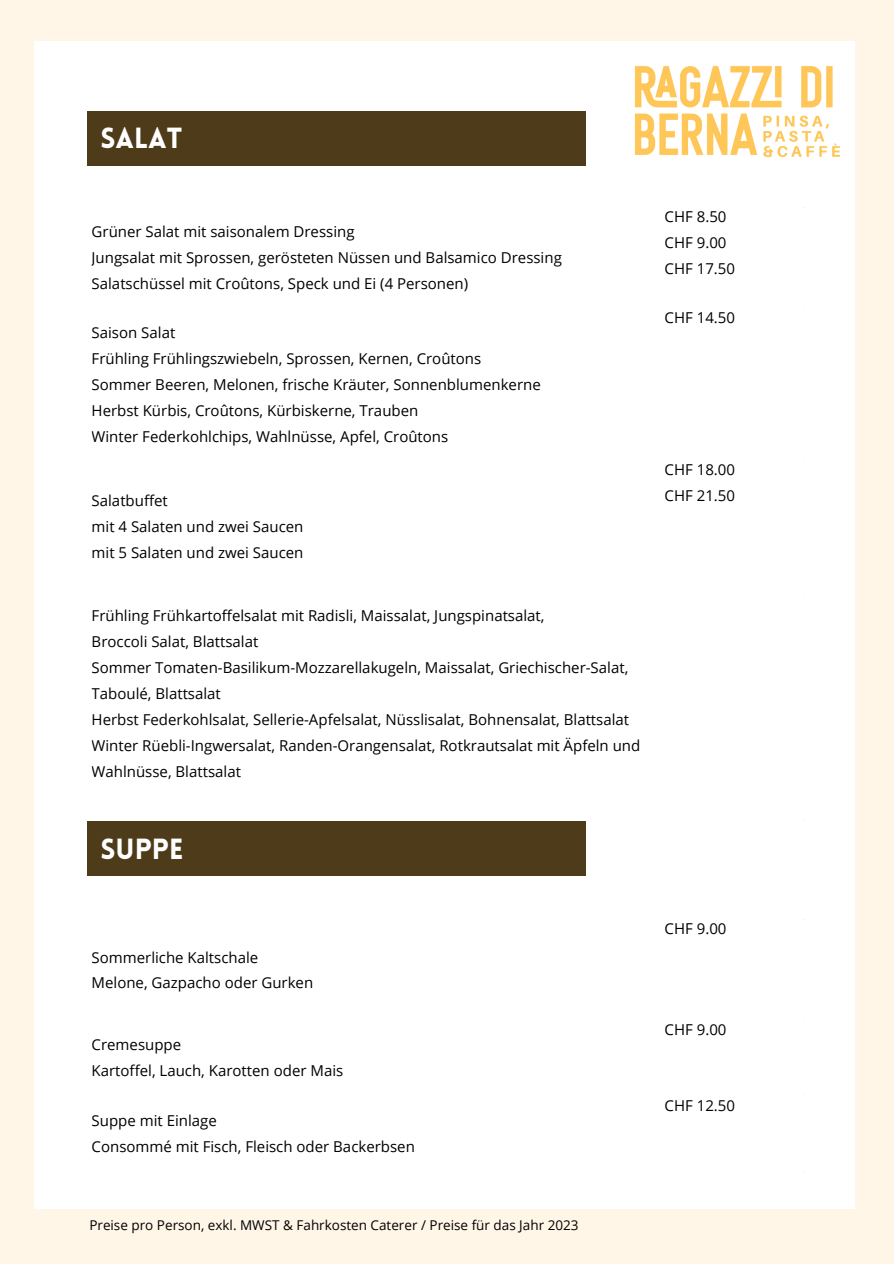
<style>
.page{position:relative;width:894px;height:1264px;background:#fff}
.page>*{position:absolute;margin:0;border:0;box-sizing:border-box;transform-origin:0 0}
.t1{font:900 28.5px "Lovelo";color:#fff}
.t2{font:15px "Open Sans";color:#000}
.t3{font:13.5px "Open Sans";color:#000}
</style>
<div class="page">
<div style="left:0;top:0;width:893px;height:1263px;background:#fff6e7"></div>
<div style="left:35px;top:41px;width:819px;height:1167px;background:#fff"></div>
<img style="left:634px;top:65px;width:207px;height:93px">
<div style="left:87px;top:111px;width:499px;height:54px;background:#4d3b19"></div>
<div style="left:87px;top:821px;width:499px;height:54px;background:#4d3b19"></div>
<p class="t1" style="left:100px;top:127px;width:83px">SALAT</p>
<h1 class="t2" style="left:92px;top:221px;width:264px">Grüner Salat mit saisonalem Dressing</h1>
<p class="t2" style="left:92px;top:247px;width:471px">Jungsalat mit Sprossen, gerösteten Nüssen und Balsamico Dressing</p>
<p class="t2" style="left:92px;top:273px;width:378px">Salatschüssel mit Croûtons, Speck und Ei (4 Personen)</p>
<p class="t2" style="left:92px;top:322px;width:85px">Saison Salat</p>
<p class="t2" style="left:92px;top:348px;width:391px">Frühling Frühlingszwiebeln, Sprossen, Kernen, Croûtons</p>
<p class="t2" style="left:92px;top:374px;width:450px">Sommer Beeren, Melonen, frische Kräuter, Sonnenblumenkerne</p>
<p class="t2" style="left:92px;top:400px;width:328px">Herbst Kürbis, Croûtons, Kürbiskerne, Trauben</p>
<p class="t2" style="left:92px;top:425px;width:358px">Winter Federkohlchips, Wahlnüsse, Apfel, Croûtons</p>
<p class="t2" style="left:92px;top:490px;width:78px">Salatbuffet</p>
<p class="t2" style="left:92px;top:516px;width:213px">mit 4 Salaten und zwei Saucen</p>
<p class="t2" style="left:92px;top:542px;width:213px">mit 5 Salaten und zwei Saucen</p>
<p class="t2" style="left:92px;top:605px;width:454px">Frühling Frühkartoffelsalat mit Radisli, Maissalat, Jungspinatsalat,</p>
<p class="t2" style="left:92px;top:631px;width:168px">Broccoli Salat, Blattsalat</p>
<p class="t2" style="left:92px;top:657px;width:538px">Sommer Tomaten-Basilikum-Mozzarellakugeln, Maissalat, Griechischer-Salat,</p>
<p class="t2" style="left:92px;top:683px;width:131px">Taboulé, Blattsalat</p>
<p class="t2" style="left:92px;top:708px;width:539px">Herbst Federkohlsalat, Sellerie-Apfelsalat, Nüsslisalat, Bohnensalat, Blattsalat</p>
<p class="t2" style="left:92px;top:734px;width:550px">Winter Rüebli-Ingwersalat, Randen-Orangensalat, Rotkrautsalat mit Äpfeln und</p>
<p class="t2" style="left:92px;top:760px;width:151px">Wahlnüsse, Blattsalat</p>
<p class="t1" style="left:100px;top:837px;width:84px">SUPPE</p>
<p class="t2" style="left:92px;top:946px;width:168px">Sommerliche Kaltschale</p>
<p class="t2" style="left:92px;top:972px;width:223px">Melone, Gazpacho oder Gurken</p>
<p class="t2" style="left:92px;top:1034px;width:91px">Cremesuppe</p>
<p class="t2" style="left:92px;top:1060px;width:253px">Kartoffel, Lauch, Karotten oder Mais</p>
<p class="t2" style="left:92px;top:1110px;width:127px">Suppe mit Einlage</p>
<p class="t2" style="left:92px;top:1136px;width:324px">Consommé mit Fisch, Fleisch oder Backerbsen</p>
<p class="t3" style="left:89px;top:1215px;width:490px">Preise pro Person, exkl. MWST &amp; Fahrkosten Caterer / Preise für das Jahr 2023</p>
<p class="t2" style="left:664px;top:206px;width:63px">CHF 8.50</p>
<p class="t2" style="left:664px;top:232px;width:63px">CHF 9.00</p>
<p class="t2" style="left:664px;top:258px;width:72px">CHF 17.50</p>
<p class="t2" style="left:664px;top:307px;width:72px">CHF 14.50</p>
<p class="t2" style="left:664px;top:459px;width:72px">CHF 18.00</p>
<p class="t2" style="left:664px;top:485px;width:72px">CHF 21.50</p>
<h1 class="t2" style="left:664px;top:918px;width:63px">CHF 9.00</h1>
<p class="t2" style="left:664px;top:1018px;width:63px">CHF 9.00</p>
<p class="t2" style="left:664px;top:1094px;width:72px">CHF 12.50</p>
</div>
